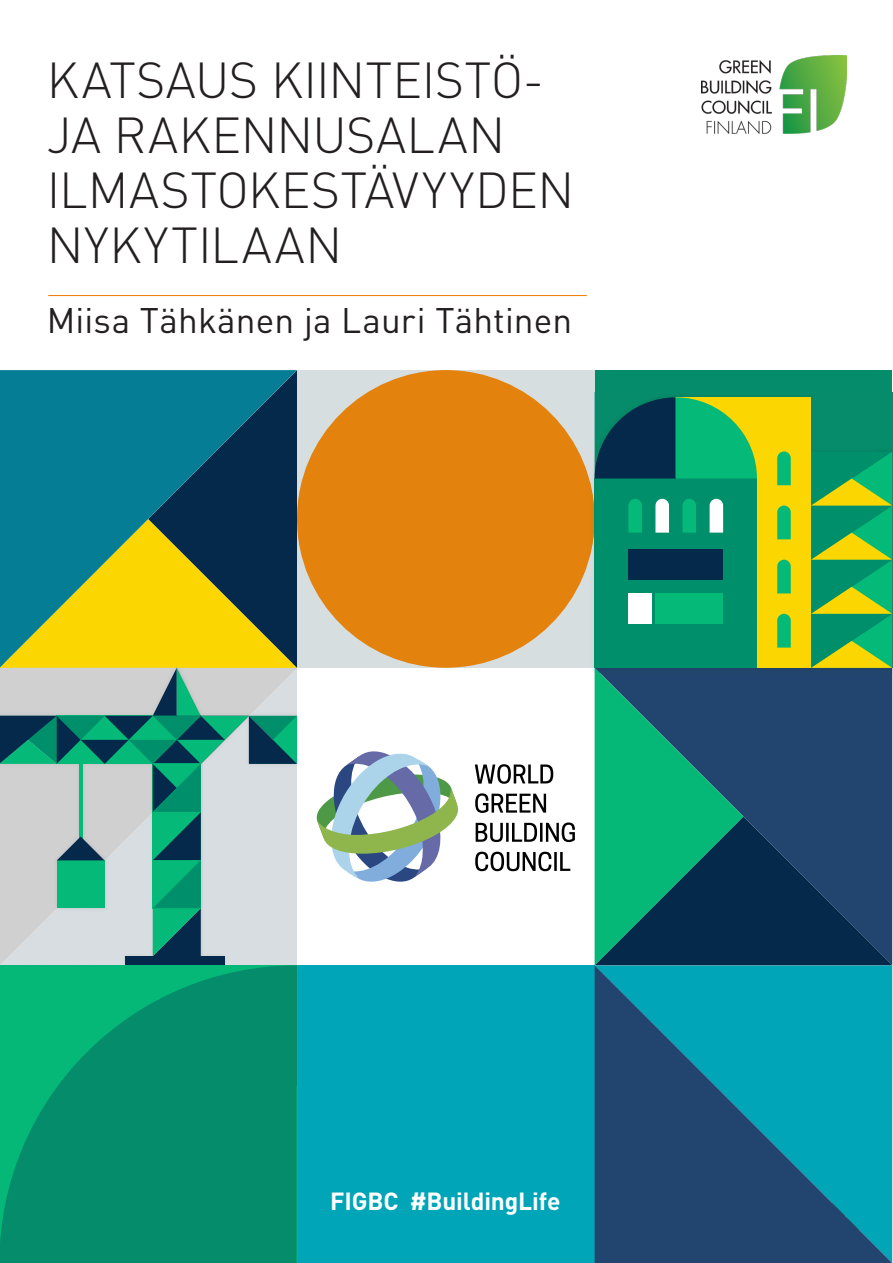
<style>
.page{position:relative;width:893px;height:1263px;background:#fff}
.page>*{position:absolute;margin:0;border:0;box-sizing:border-box;transform-origin:0 0}
.Otsikko{font:300 49.95px/55.1px "DIN";letter-spacing:.005em;color:#231f20}
.LEIPIS{font:35.1px "DIN";letter-spacing:.005em;color:#231f20}
.Väliotsikko{font:700 24.45px "DIN";letter-spacing:-.005em;color:#fff}
</style>
<div class="page">
<div style="left:297px;top:965px;width:298px;height:298px;background:#00a6b8"></div>
<div style="left:595px;top:370px;width:297px;height:298px;background:#058c6b"></div>
<div style="left:297px;top:370px;width:298px;height:298px;background:#d6dee0"></div>
<div style="left:297px;top:370px;width:298px;height:298px;background:#e3820d;border-radius:50%"></div>
<svg style="left:595px;top:965px;width:297px;height:298px;background:#117391"></svg>
<div style="left:126px;top:956px;width:99px;height:9px;background:#05294a"></div>
<svg style="left:0;top:370px;width:302px;height:586px;background:#6b9c88"></svg>
<img style="left:892px;top:392px;width:1px;height:281px">
<svg style="left:589px;top:397px;width:303px;height:568px"></svg>
<div style="left:655px;top:593px;width:68px;height:31px;background:#05ba78"></div>
<div style="left:628px;top:593px;width:24px;height:31px;background:#fff"></div>
<svg style="left:0;top:965px;width:297px;height:298px;background:#05966d"></svg>
<svg style="left:475px;top:852px;width:95px;height:19px"></svg>
<svg style="left:476px;top:822px;width:99px;height:20px"></svg>
<svg style="left:475px;top:793px;width:71px;height:20px"></svg>
<svg style="left:475px;top:764px;width:78px;height:20px"></svg>
<svg style="left:317px;top:751px;width:141px;height:131px"></svg>
<hr style="left:48px;top:295px;width:539px;height:1px;background:#ef7b00">
<img style="left:702px;top:55px;width:145px;height:78px">
<p class="Otsikko" style="left:47px;top:52px;width:529px">KATSAUS KIINTEISTÖ-<br>JA RAKENNUSALAN<br>ILMASTOKESTÄVYYDEN<br>NYKYTILAAN</p>
<p class="LEIPIS" style="left:47px;top:298px;width:527px">Miisa Tähkänen ja Lauri Tähtinen</p>
<p class="Väliotsikko" style="left:330px;top:1185px;width:232px">FIGBC #BuildingLife</p>
</div>
